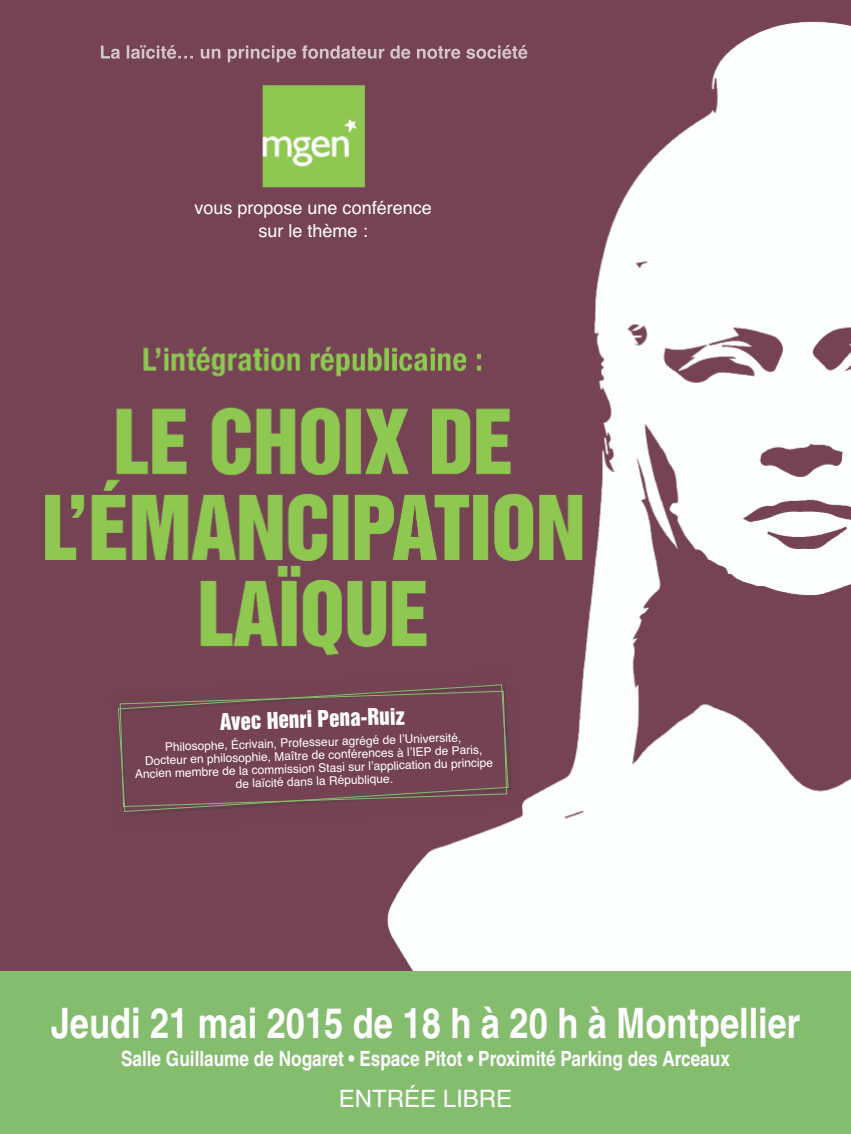
<style>
.page{position:relative;width:851px;height:1134px;background:#fff}
.page>*{position:absolute;margin:0;border:0;box-sizing:border-box;transform-origin:0 0}
.t1{font:700 condensed 42px "Helvetica";color:#fff}
.t2{font:24px "Helvetica";color:#fff}
.t3{font:700 condensed 21px "Helvetica";color:#fff}
.t4{font:21px "Helvetica Inserat";color:#fff}
.t5{font:18px/23.1px "Helvetica";color:#fff;text-align:center}
.t6{font:12px/13px "Helvetica";color:#fff;text-align:center}
</style>
<div class="page">
<img style="left:0;top:0;width:850px;height:971px">
<div style="left:0;top:971px;width:850px;height:163px;background:#85bd6f"></div>
<div style="left:111px;top:669px;width:408px;height:162px;background:#754353"></div>
<svg style="left:117px;top:684px;width:392px;height:128px;background:#734653"></svg>
<svg style="left:119px;top:690px;width:388px;height:117px;background:#744653"></svg>
<img style="left:101px;top:45px;width:133px;height:14px">
<h3 class="t5" style="left:194px;top:196px;width:239px">vous propose une conférence sur le thème :</h3>
<h3 class="t4" style="left:219px;top:714px;width:187px;rotate:-2deg">Avec Henri Pena-Ruiz</h3>
<p class="t6" style="left:134px;top:742px;width:360px;rotate:-2deg">Philosophe, Écrivain, Professeur agrégé de l’Université,<br>Docteur en philosophie, Maître de conférences à l’IEP de Paris, Ancien membre de la commission Stasi sur l’application du principe de laïcité dans la République.</p>
<h1 class="t1" style="left:51px;top:1008px;width:750px">Jeudi 21 mai 2015 de 18 h à 20 h à Montpellier</h1>
<h3 class="t3" style="left:121px;top:1051px;width:610px">Salle Guillaume de Nogaret • Espace Pitot • Proximité Parking des Arceaux</h3>
<h2 class="t2" style="left:339px;top:1085px;width:175px">ENTRÉE LIBRE</h2>
</div>
